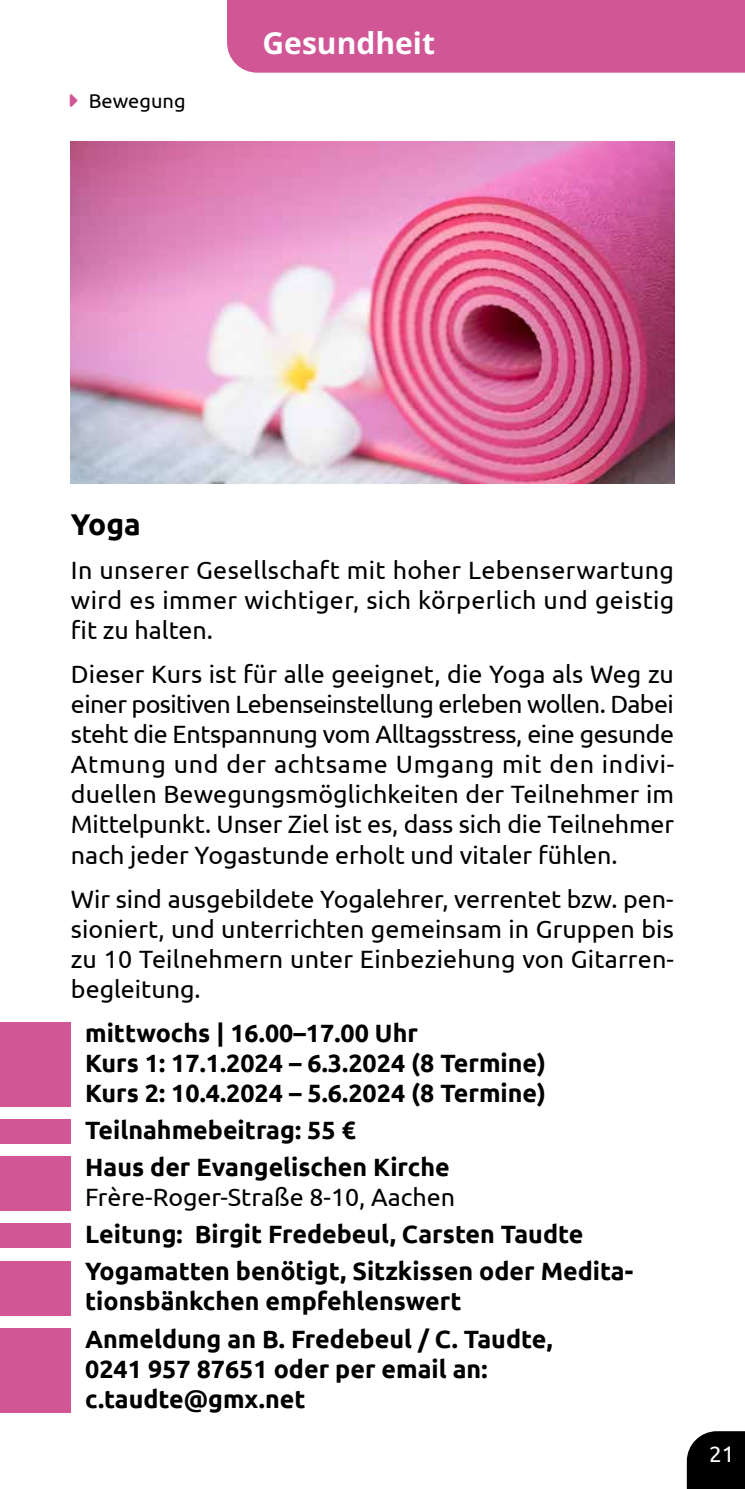
<style>
.page{position:relative;width:745px;height:1489px;background:#fff}
.page>*{position:absolute;margin:0;border:0;box-sizing:border-box;transform-origin:0 0}
.t1{font:700 30px "Open Sans";color:#fff}
.t2{font:700 30px "Ubuntu";color:#000}
.t3{font:25px/30px "Ubuntu";color:#000;text-align:justify}
.t4{font:700 25px/30px "Ubuntu";color:#000}
.t5{font:22.5px "Ubuntu";color:#fff}
.t6{font:20px "Ubuntu";color:#000}
</style>
<div class="page">
<div style="left:227px;top:0;width:517px;height:73px;background:#d15696"></div>
<svg style="left:686px;top:1431px;width:58px;height:57px;background:#131313"></svg>
<div style="left:0;top:1022px;width:71px;height:84px;background:#d15696"></div>
<div style="left:0;top:1119px;width:71px;height:24px;background:#d15696"></div>
<div style="left:0;top:1156px;width:71px;height:54px;background:#d15696"></div>
<div style="left:0;top:1223px;width:71px;height:24px;background:#d15696"></div>
<div style="left:0;top:1260px;width:71px;height:54px;background:#d15696"></div>
<div style="left:0;top:1327px;width:71px;height:84px;background:#d15696"></div>
<img style="left:71px;top:142px;width:602px;height:341px">
<p class="t6" style="left:89px;top:88px;width:98px">Bewegung</p>
<p class="t1" style="left:262px;top:23px;width:174px">Gesundheit</p>
<p class="t2" style="left:71px;top:506px;width:71px">Yoga</p>
<p class="t3" style="left:71px;top:554px;width:604px">In unserer Gesellschaft mit hoher Lebenserwartung wird es immer wichtiger, sich körperlich und geistig fit zu halten.</p>
<p class="t3" style="left:71px;top:658px;width:604px">Dieser Kurs ist für alle geeignet, die Yoga als Weg zu einer positiven Lebenseinstellung erleben wollen. Dabei steht die Entspannung vom Alltagsstress, eine gesunde Atmung und der achtsame Umgang mit den indivi&shy;duellen Bewegungsmöglichkeiten der Teilnehmer im Mittelpunkt. Unser Ziel ist es, dass sich die Teilnehmer nach jeder Yogastunde erholt und vitaler fühlen.</p>
<p class="t3" style="left:71px;top:883px;width:604px">Wir sind ausgebildete Yogalehrer, verrentet bzw. pen&shy;sioniert, und unterrichten gemeinsam in Gruppen bis zu 10 Teilnehmern unter Einbeziehung von Gitarren&shy;begleitung.</p>
<p class="t4" style="left:85px;top:1017px;width:462px">mittwochs | 16.00–17.00 Uhr<br>Kurs 1: 17.1.2024 – 6.3.2024 (8 Termine)<br>Kurs 2: 10.4.2024 – 5.6.2024 (8 Termine)</p>
<p class="t4" style="left:85px;top:1111px;width:366px;line-height:37px">Teilnahmebeitrag: 55 €<br>Haus der Evangelischen Kirche</p>
<p class="t3" style="left:85px;top:1181px;width:371px">Frère-Roger-Straße 8-10, Aachen</p>
<p class="t4" style="left:85px;top:1215px;width:549px;line-height:37px">Leitung: Birgit Fredebeul, Carsten Taudte<br>Yogamatten benötigt, Sitzkissen oder Medita-</p>
<p class="t4" style="left:85px;top:1282px;width:468px;line-height:37px">tionsbänkchen empfehlenswert<br>Anmeldung an B. Fredebeul / C. Taudte,</p>
<p class="t4" style="left:85px;top:1353px;width:403px">0241 957 87651 oder per email an: c.taudte@gmx.net</p>
<p class="t5" style="left:708px;top:1439px;width:27px">21</p>
</div>
